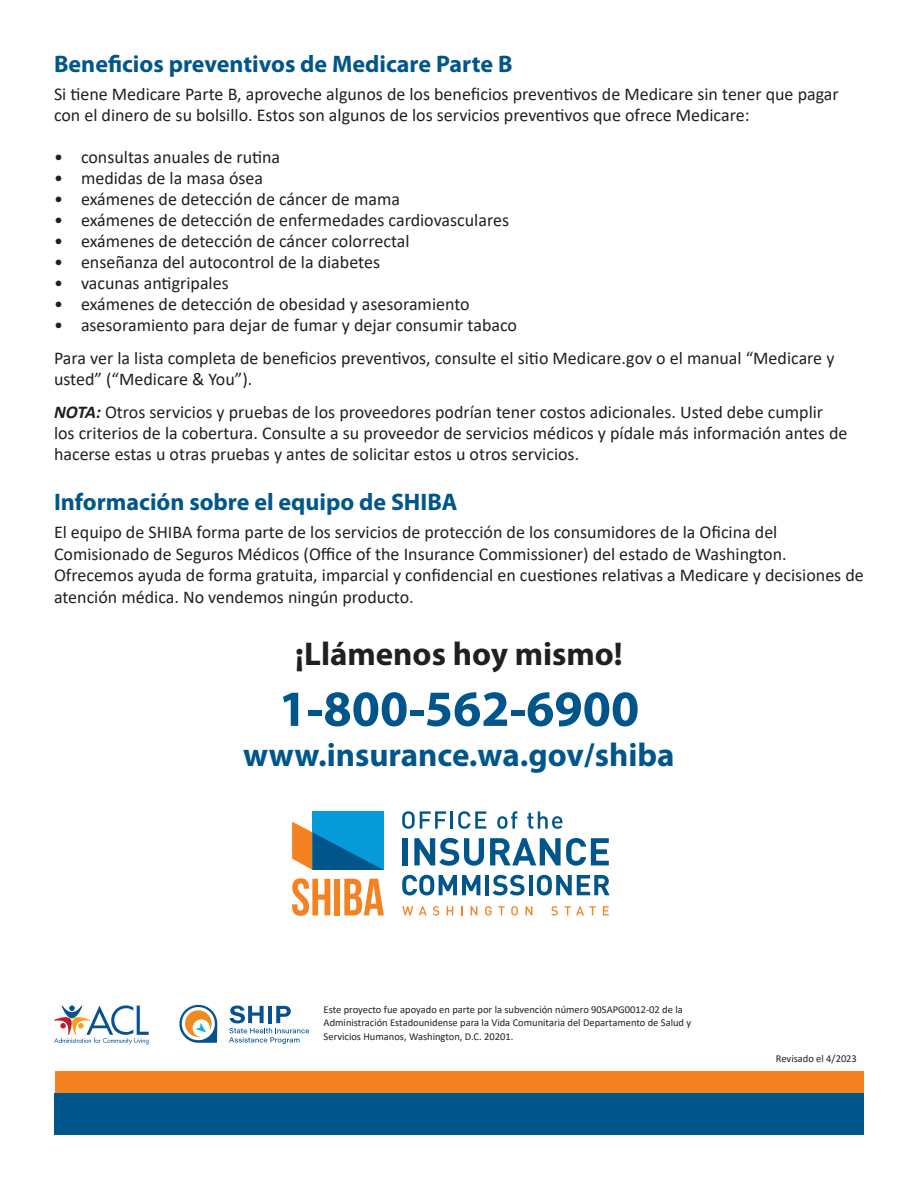
<style>
.page{position:relative;width:918px;height:1188px;background:#fff}
.page>*{position:absolute;margin:0;border:0;box-sizing:border-box;transform-origin:0 0}
.t1{font:700 51px "Myriad Pro";color:#00568a}
.t2{font:700 33px "Myriad Pro";color:#00568a}
.t3{font:700 33px "Myriad Pro";color:#231f20}
.t4{font:700 24px "Myriad Pro";color:#00568a}
.t5{font:18px/21px "Calibri";color:#231f20}
.t6{font:10.5px/13.5px "Calibri";color:#231f20}
.s1{font-weight:700;font-style:italic}
</style>
<div class="page">
<div style="left:55px;top:1072px;width:809px;height:21px;background:#f58220"></div>
<div style="left:55px;top:1093px;width:809px;height:41px;background:#00568a"></div>
<svg style="left:402px;top:906px;width:11px;height:9px"></svg>
<svg style="left:419px;top:906px;width:8px;height:9px"></svg>
<svg style="left:433px;top:906px;width:6px;height:10px"></svg>
<svg style="left:447px;top:906px;width:6px;height:9px"></svg>
<svg style="left:461px;top:906px;width:2px;height:9px"></svg>
<svg style="left:471px;top:906px;width:6px;height:9px"></svg>
<svg style="left:485px;top:906px;width:7px;height:10px"></svg>
<svg style="left:498px;top:906px;width:7px;height:9px"></svg>
<svg style="left:511px;top:906px;width:7px;height:10px"></svg>
<svg style="left:526px;top:906px;width:6px;height:9px"></svg>
<svg style="left:551px;top:906px;width:7px;height:10px"></svg>
<svg style="left:564px;top:906px;width:32px;height:9px"></svg>
<svg style="left:603px;top:906px;width:6px;height:9px"></svg>
<div style="left:403px;top:838px;width:5px;height:27px;background:#00568a"></div>
<svg style="left:414px;top:838px;width:70px;height:28px"></svg>
<svg style="left:490px;top:838px;width:119px;height:28px"></svg>
<svg style="left:402px;top:875px;width:78px;height:20px"></svg>
<hr style="left:485px;top:875px;width:4px;height:20px;background:#00568a">
<svg style="left:493px;top:875px;width:32px;height:20px"></svg>
<hr style="left:529px;top:875px;width:4px;height:20px;background:#00568a">
<svg style="left:537px;top:875px;width:73px;height:20px"></svg>
<svg style="left:402px;top:811px;width:84px;height:18px"></svg>
<svg style="left:497px;top:811px;width:20px;height:18px"></svg>
<svg style="left:527px;top:811px;width:35px;height:18px"></svg>
<svg style="left:292px;top:878px;width:38px;height:38px"></svg>
<div style="left:335px;top:879px;width:5px;height:36px;background:#f58220"></div>
<svg style="left:344px;top:879px;width:40px;height:36px"></svg>
<div style="left:313px;top:811px;width:71px;height:59px;background:#069ad9"></div>
<svg style="left:292px;top:822px;width:92px;height:48px"></svg>
<svg style="left:179px;top:1005px;width:38px;height:38px"></svg>
<svg style="left:229px;top:1006px;width:80px;height:38px"></svg>
<svg style="left:54px;top:1005px;width:95px;height:40px"></svg>
<p class="t4" style="left:54px;top:48px;width:460px">Beneficios preventivos de Medicare Parte B</p>
<p class="t5" style="left:54px;top:83px;width:786px">Si tiene Medicare Parte B, aproveche algunos de los beneficios preventivos de Medicare sin tener que pagar con el dinero de su bolsillo. Estos son algunos de los servicios preventivos que ofrece Medicare:</p>
<p class="t5" style="left:54px;top:146px;width:228px">• consultas anuales de rutina</p>
<p class="t5" style="left:54px;top:167px;width:211px">• medidas de la masa ósea</p>
<p class="t5" style="left:54px;top:188px;width:348px">• exámenes de detección de cáncer de mama</p>
<p class="t5" style="left:54px;top:209px;width:457px">• exámenes de detección de enfermedades cardiovasculares</p>
<p class="t5" style="left:54px;top:230px;width:357px">• exámenes de detección de cáncer colorrectal</p>
<p class="t5" style="left:54px;top:251px;width:328px">• enseñanza del autocontrol de la diabetes</p>
<p class="t5" style="left:54px;top:272px;width:176px">• vacunas antigripales</p>
<p class="t5" style="left:54px;top:293px;width:417px">• exámenes de detección de obesidad y asesoramiento</p>
<p class="t5" style="left:54px;top:314px;width:465px">• asesoramiento para dejar de fumar y dejar consumir tabaco</p>
<p class="t5" style="left:54px;top:347px;width:782px">Para ver la lista completa de beneficios preventivos, consulte el sitio Medicare.gov o el manual “Medicare y usted” (“Medicare &amp; You”).</p>
<p class="t5" style="left:54px;top:401px;width:795px"><span class="s1">NOTA:</span> Otros servicios y pruebas de los proveedores podrían tener costos adicionales. Usted debe cumplir los criterios de la cobertura. Consulte a su proveedor de servicios médicos y pídale más información antes de hacerse estas u otras pruebas y antes de solicitar estos u otros servicios.</p>
<p class="t4" style="left:54px;top:486px;width:405px">Información sobre el equipo de SHIBA</p>
<p class="t5" style="left:54px;top:521px;width:811px;line-height:21.6px">El equipo de SHIBA forma parte de los servicios de protección de los consumidores de la Oficina del Comisionado de Seguros Médicos (Office of the Insurance Commissioner) del estado de Washington.<br>Ofrecemos ayuda de forma gratuita, imparcial y confidencial en cuestiones relativas a Medicare y decisiones de atención médica. No vendemos ningún producto.</p>
<p class="t3" style="left:295px;top:632px;width:329px">¡Llámenos hoy mismo!</p>
<p class="t1" style="left:279px;top:675px;width:362px">1-800-562-6900</p>
<p class="t2" style="left:243px;top:733px;width:433px">www.insurance.wa.gov/shiba</p>
<p class="t6" style="left:324px;top:1002px;width:369px">Este proyecto fue apoyado en parte por la subvención número 90SAPG0012-02 de la<br>Administración Estadounidense para la Vida Comunitaria del Departamento de Salud y<br>Servicios Humanos, Washington, D.C. 20201.</p>
<p class="t6" style="left:776px;top:1051px;width:83px">Revisado el 4/2023</p>
</div>
